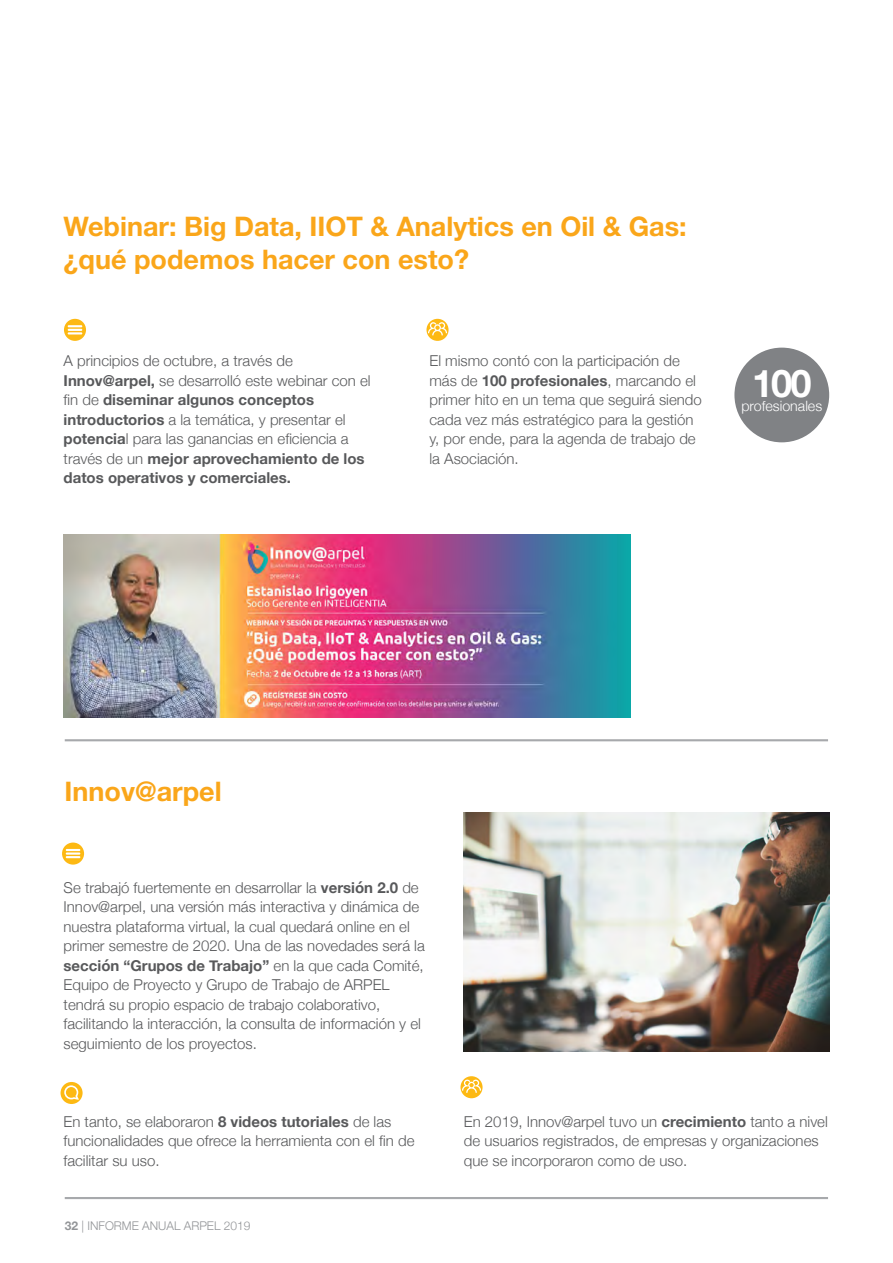
<style>
.page{position:relative;width:893px;height:1263px;background:#fff}
.page>*{position:absolute;margin:0;border:0;box-sizing:border-box;transform-origin:0 0}
.t1{font:700 37.95px "Helvetica Neue";color:#fff}
.t2{font:700 27px/33px "Helvetica Neue LT Std";color:#faa61a}
.t3{font:300 15px/19.5px "Helvetica Neue";color:#58595b}
.t4{font:300 14.25px "Helvetica Neue";color:#fff}
.t5{font:300 12px "Helvetica Neue";color:#939598}
.s1{font-weight:700}
</style>
<div class="page">
<hr style="left:65px;top:1197px;width:763px;height:2px;background:#a7a9ac">
<hr style="left:65px;top:739px;width:763px;height:2px;background:#a7a9ac">
<svg style="left:64px;top:319px;width:22px;height:22px"></svg>
<div style="left:734px;top:348px;width:95px;height:94px;background:#808285;border-radius:50%"></div>
<img style="left:64px;top:535px;width:567px;height:182px">
<svg style="left:426px;top:319px;width:23px;height:22px"></svg>
<svg style="left:62px;top:842px;width:22px;height:23px"></svg>
<svg style="left:61px;top:1082px;width:22px;height:22px"></svg>
<svg style="left:460px;top:1076px;width:23px;height:22px"></svg>
<img style="left:463px;top:812px;width:367px;height:239px">
<p class="t2" style="left:64px;top:209px;width:625px">Webinar: Big Data, IIOT &amp; Analytics en Oil &amp; Gas: ¿qué podemos hacer con esto?</p>
<p class="t3" style="left:64px;top:350px;width:309px">A principios de octubre, a través de <span class="s1">Innov@arpel,</span> se desarrolló este webinar con el fin de <span class="s1">diseminar algunos conceptos introductorios</span> a la temática, y presentar el <span class="s1">potencia</span>l para las ganancias en eficiencia a través de un <span class="s1">mejor aprovechamiento de los datos operativos y comerciales.</span></p>
<p class="t3" style="left:429px;top:350px;width:274px">El mismo contó con la participación de más de <span class="s1">100 profesionales</span>, marcando el primer hito en un tema que seguirá siendo cada vez más estratégico para la gestión y, por ende, para la agenda de trabajo de la Asociación.</p>
<p class="t1" style="left:752px;top:353px;width:61px">100</p>
<p class="t4" style="left:741px;top:394px;width:82px">profesionales</p>
<p class="t2" style="left:65px;top:774px;width:159px">Innov@arpel</p>
<p class="t3" style="left:64px;top:876px;width:363px">Se trabajó fuertemente en desarrollar la <span class="s1">versión 2.0</span> de Innov@arpel, una versión más interactiva y dinámica de nuestra plataforma virtual, la cual quedará online en el primer semestre de 2020. Una de las novedades será la <span class="s1">sección “Grupos de Trabajo”</span> en la que cada Comité, Equipo de Proyecto y Grupo de Trabajo de ARPEL tendrá su propio espacio de trabajo colaborativo, facilitando la interacción, la consulta de información y el seguimiento de los proyectos.</p>
<p class="t3" style="left:64px;top:1110px;width:352px">En tanto, se elaboraron <span class="s1">8 videos tutoriales</span> de las funcionalidades que ofrece la herramienta con el fin de facilitar su uso.</p>
<p class="t5" style="left:65px;top:1216px;width:187px"><span class="s1">32</span> | INFORME ANUAL ARPEL 2019</p>
<p class="t3" style="left:464px;top:1110px;width:365px">En 2019, Innov@arpel tuvo un <span class="s1">crecimiento</span> tanto a nivel de usuarios registrados, de empresas y organizaciones que se incorporaron como de uso.</p>
</div>
